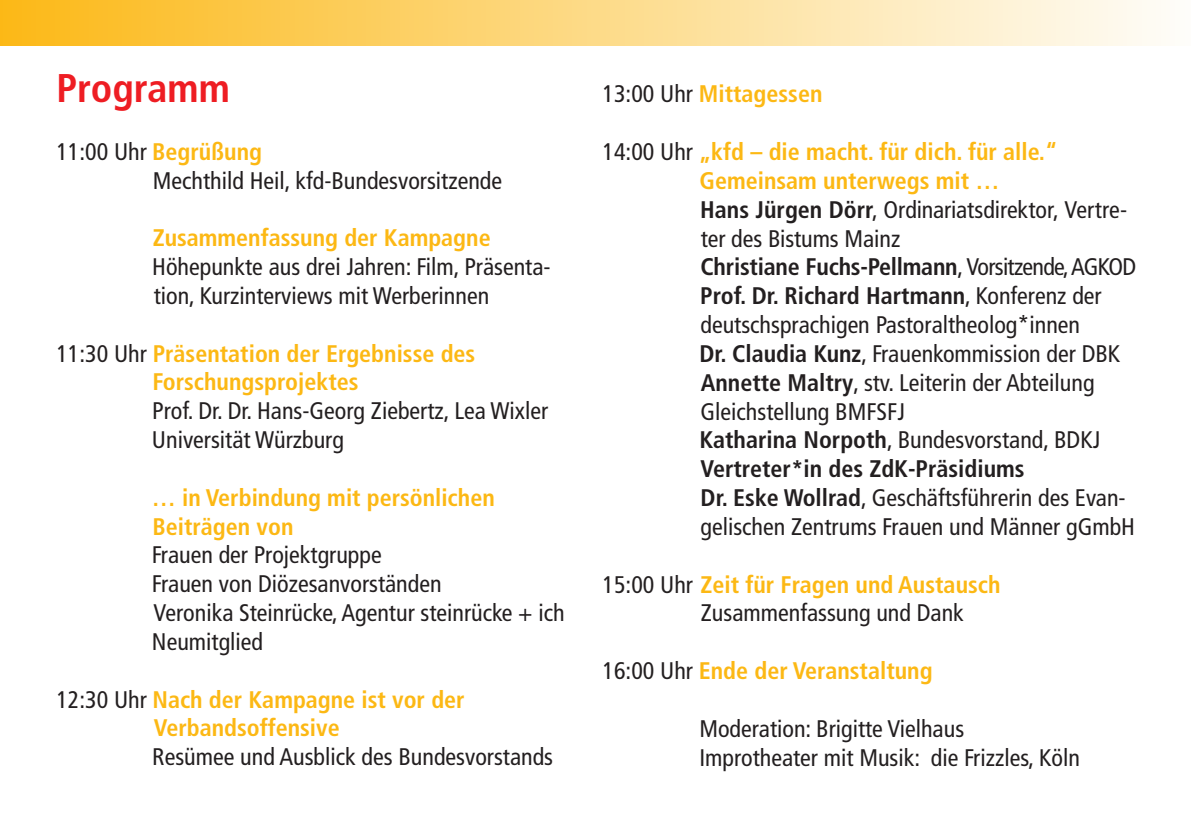
<style>
.page{position:relative;width:1191px;height:840px;background:#fff}
.page>*{position:absolute;margin:0;border:0;box-sizing:border-box;transform-origin:0 0}
.t1{font:700 condensed 40px "Frutiger";color:#ee1d23}
.t2{font:condensed 24px/28.8px "Frutiger";color:#231f20}
.t3{font:700 condensed 24px/28.8px "Frutiger";color:#fcb814}
.s1{font-weight:700;color:#fcb814}
.s2{font-weight:400;color:#231f20}
.s3{font-weight:700}
</style>
<div class="page">
<div style="left:0;top:0;width:1191px;height:45px;background:linear-gradient(to right,#fcb817,#fefdfa)"></div>
<h1 class="t1" style="left:56px;top:64px;width:175px">Programm</h1>
<p class="t2" style="left:153px;top:137px;width:351px;text-indent:-96px">11:00 Uhr <span class="s1">Begrüßung<br></span>Mechthild Heil, kfd-Bundesvorsitzende</p>
<p class="t3" style="left:153px;top:223px;width:339px">Zusammenfassung der Kampagne</p>
<p class="t2" style="left:152px;top:252px;width:400px">Höhepunkte aus drei Jahren: Film, Präsenta&shy;tion, Kurzinterviews mit Werberinnen</p>
<p class="t3" style="left:152px;top:339px;width:324px;text-indent:-96px"><span class="s2">11:30 Uhr</span> Präsentation der Ergebnisse des<br>Forschungsprojektes</p>
<p class="t2" style="left:152px;top:396px;width:398px">Prof. Dr. Dr. Hans-Georg Ziebertz, Lea Wixler<br>Universität Würzburg</p>
<p class="t3" style="left:152px;top:483px;width:344px">… in Verbindung mit persönlichen<br>Beiträgen von</p>
<p class="t2" style="left:152px;top:540px;width:414px">Frauen der Projektgruppe<br>Frauen von Diözesanvorständen<br>Veronika Steinrücke, Agentur steinrücke + ich<br>Neumitglied</p>
<p class="t3" style="left:154px;top:684px;width:312px;text-indent:-97px"><span class="s2">12:30 Uhr</span> Nach der Kampagne ist vor der<br>Verbandsoffensive</p>
<p class="t2" style="left:152px;top:742px;width:402px">Resümee und Ausblick des Bundesvorstands</p>
<p class="t3" style="left:602px;top:80px;width:221px"><span class="s2">13:00 Uhr</span> Mittagessen</p>
<p class="t2" style="left:699px;top:137px;width:438px;text-indent:-97px">14:00 Uhr <span class="s1">„kfd – die macht. für dich. für alle.“ Gemeinsam unterwegs mit …<br></span><span class="s3">Hans Jürgen Dörr</span>, Ordinariatsdirektor, Vertre&shy;ter des Bistums Mainz<br><span class="s3">Christiane Fuchs-Pellmann</span>, Vorsitzende, AGKOD <span class="s3">Prof. Dr. Richard Hartmann</span>, Konferenz der deutschsprachigen Pastoraltheolog*innen<br><span class="s3">Dr. Claudia Kunz</span>, Frauenkommission der DBK <span class="s3">Annette Maltry</span>, stv. Leiterin der Abteilung Gleichstellung BMFSFJ<br><span class="s3">Katharina Norpoth</span>, Bundesvorstand, BDKJ <span class="s3">Vertreter*in des ZdK-Präsidiums<br>Dr. Eske Wollrad</span>, Geschäftsführerin des Evan&shy;gelischen Zentrums Frauen und Männer gGmbH</p>
<p class="t2" style="left:701px;top:569px;width:301px;text-indent:-98px">15:00 Uhr <span class="s1">Zeit für Fragen und Austausch<br></span>Zusammenfassung und Dank</p>
<p class="t3" style="left:602px;top:656px;width:331px"><span class="s2">16:00 Uhr</span> Ende der Veranstaltung</p>
<p class="t2" style="left:699px;top:713px;width:382px">Moderation: Brigitte Vielhaus<br>Improtheater mit Musik: die Frizzles, Köln</p>
</div>
